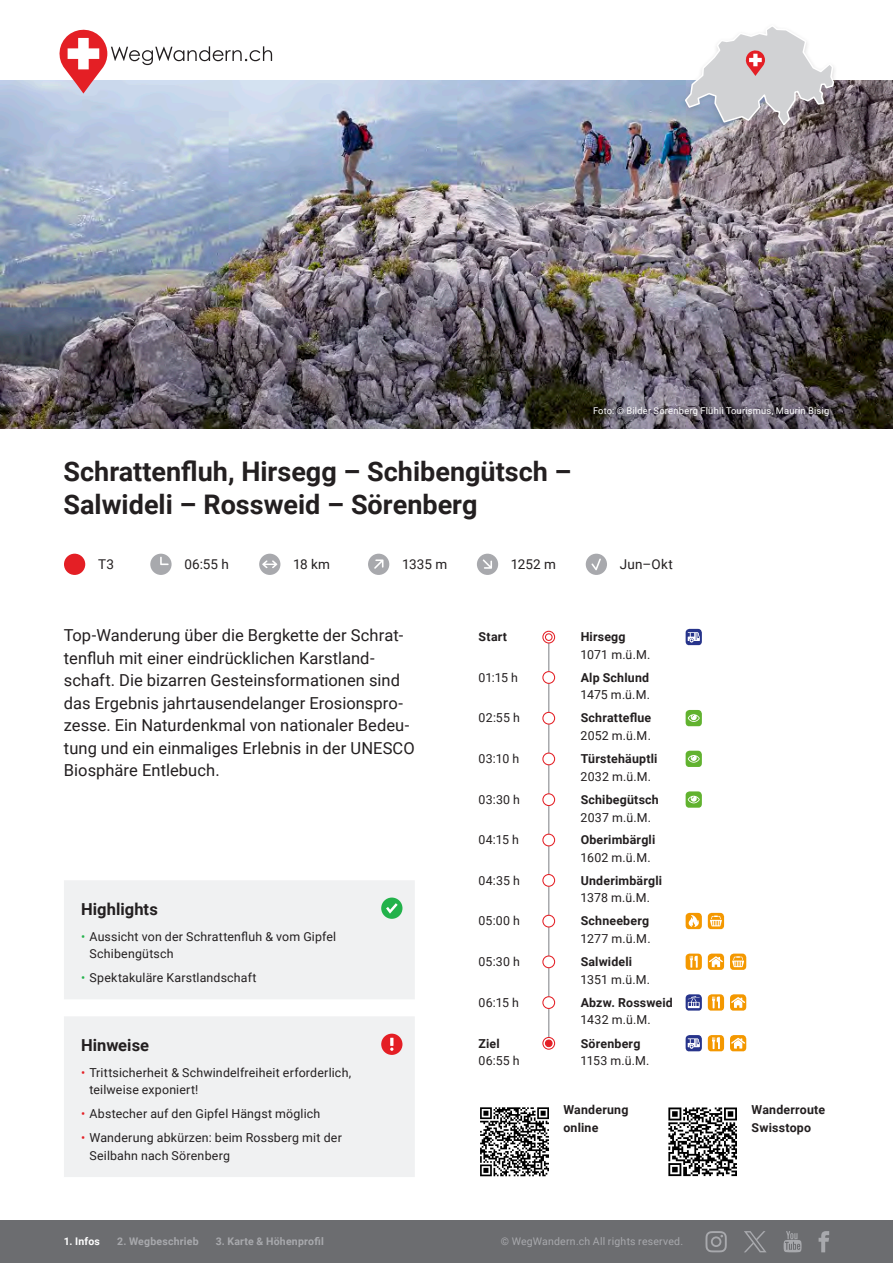
<style>
.page{position:relative;width:893px;height:1263px;background:#fff}
.page>*{position:absolute;margin:0;border:0;box-sizing:border-box;transform-origin:0 0}
._01_titel{font:700 27px/33px "Roboto";color:#231f20}
._03_einleitung{font:16.5px/22.5px "Roboto";letter-spacing:.005em;color:#231f20}
._04_titel_klein{font:700 16.5px "Roboto";letter-spacing:.005em;color:#231f20}
._02_angaben{font:13.5px "Roboto";letter-spacing:.015em;color:#231f20}
._07_routenverlauf{font:12.3px/17.5px "Roboto";letter-spacing:.015em;color:#231f20}
._07_routenverlauf-2{font:700 12.3px/17.7px "Roboto";letter-spacing:.015em;color:#231f20}
._10_text_klein{font:700 12.3px/17.5px "Roboto";letter-spacing:.015em;color:#231f20}
.t1{font:700 10.5px "Roboto";letter-spacing:.025em;color:#a8a9ad}
.t2{font:10.5px "Roboto";letter-spacing:.02em;color:#a8a9ad}
.t3{font:700 10.5px "Roboto";letter-spacing:.02em;color:#fff}
._04_titel_klein-2{font:9.3px "Roboto";letter-spacing:.025em;color:#fff}
.s1{color:#23b24b}
.s2{color:#e41f25}
.s3{font-weight:700}
.s4{font-weight:400}
</style>
<div class="page">
<div style="left:0;top:1220px;width:893px;height:43px;background:#6c6d70"></div>
<svg style="left:705px;top:1231px;width:22px;height:21px"></svg>
<svg style="left:783px;top:1231px;width:19px;height:21px"></svg>
<svg style="left:819px;top:1231px;width:10px;height:21px"></svg>
<svg style="left:744px;top:1231px;width:22px;height:21px"></svg>
<img style="left:0;top:81px;width:893px;height:348px">
<hr style="left:548px;top:638px;width:1px;height:404px;background:#a8a9ad">
<div style="left:64px;top:554px;width:21px;height:21px;background:#e41f25;border-radius:50%"></div>
<div style="left:150px;top:554px;width:22px;height:21px;background:#a8a9ad;border-radius:50%"></div>
<svg style="left:160px;top:557px;width:9px;height:8px"></svg>
<div style="left:259px;top:554px;width:21px;height:21px;background:#a8a9ad;border-radius:50%"></div>
<svg style="left:262px;top:560px;width:15px;height:8px"></svg>
<div style="left:368px;top:554px;width:21px;height:21px;background:#a8a9ad;border-radius:50%"></div>
<svg style="left:374px;top:559px;width:9px;height:10px"></svg>
<div style="left:477px;top:554px;width:21px;height:21px;background:#a8a9ad;border-radius:50%"></div>
<svg style="left:483px;top:559px;width:9px;height:10px"></svg>
<div style="left:586px;top:554px;width:21px;height:21px;background:#a8a9ad;border-radius:50%"></div>
<svg style="left:591px;top:558px;width:10px;height:12px"></svg>
<svg style="left:543px;top:631px;width:12px;height:12px"></svg>
<div style="left:542px;top:631px;width:13px;height:12px;border:1px solid #e41f25;border-radius:50%"></div>
<div style="left:545px;top:633px;width:8px;height:8px;border:1px solid #e41f25;border-radius:50%"></div>
<svg style="left:686px;top:629px;width:16px;height:16px"></svg>
<div style="left:543px;top:672px;width:12px;height:11px;background:#fff;border-radius:50%"></div>
<div style="left:542px;top:671px;width:13px;height:13px;border:1px solid #e41f25;border-radius:50%"></div>
<div style="left:543px;top:712px;width:12px;height:12px;background:#fff;border-radius:50%"></div>
<div style="left:542px;top:712px;width:13px;height:13px;border:1px solid #e41f25;border-radius:50%"></div>
<svg style="left:686px;top:710px;width:16px;height:16px"></svg>
<div style="left:543px;top:753px;width:12px;height:12px;background:#fff;border-radius:50%"></div>
<div style="left:542px;top:752px;width:13px;height:13px;border:1px solid #e41f25;border-radius:50%"></div>
<svg style="left:686px;top:751px;width:16px;height:16px"></svg>
<div style="left:543px;top:794px;width:12px;height:11px;background:#fff;border-radius:50%"></div>
<div style="left:542px;top:793px;width:13px;height:13px;border:1px solid #e41f25;border-radius:50%"></div>
<svg style="left:686px;top:791px;width:16px;height:17px"></svg>
<div style="left:543px;top:834px;width:12px;height:12px;background:#fff;border-radius:50%"></div>
<div style="left:542px;top:834px;width:13px;height:12px;border:1px solid #e41f25;border-radius:50%"></div>
<div style="left:543px;top:874px;width:12px;height:12px;background:#fff;border-radius:50%"></div>
<div style="left:542px;top:874px;width:13px;height:13px;border:1px solid #e41f25;border-radius:50%"></div>
<div style="left:543px;top:915px;width:12px;height:12px;background:#fff;border-radius:50%"></div>
<div style="left:542px;top:915px;width:13px;height:12px;border:1px solid #e41f25;border-radius:50%"></div>
<svg style="left:686px;top:913px;width:16px;height:16px"></svg>
<svg style="left:708px;top:913px;width:16px;height:16px"></svg>
<div style="left:543px;top:956px;width:12px;height:12px;background:#fff;border-radius:50%"></div>
<div style="left:542px;top:955px;width:13px;height:13px;border:1px solid #e41f25;border-radius:50%"></div>
<svg style="left:686px;top:953px;width:16px;height:17px"></svg>
<svg style="left:708px;top:953px;width:16px;height:17px"></svg>
<svg style="left:730px;top:953px;width:16px;height:17px"></svg>
<div style="left:543px;top:997px;width:12px;height:11px;background:#fff;border-radius:50%"></div>
<div style="left:542px;top:996px;width:13px;height:13px;border:1px solid #e41f25;border-radius:50%"></div>
<svg style="left:686px;top:994px;width:16px;height:16px"></svg>
<svg style="left:708px;top:994px;width:16px;height:16px"></svg>
<svg style="left:730px;top:994px;width:16px;height:16px"></svg>
<svg style="left:543px;top:1037px;width:12px;height:12px"></svg>
<div style="left:542px;top:1037px;width:13px;height:13px;border:1px solid #e41f25;border-radius:50%"></div>
<div style="left:545px;top:1040px;width:7px;height:6px;background:#e41f25;border-radius:50%"></div>
<div style="left:545px;top:1039px;width:8px;height:8px;border:1px solid #e41f25;border-radius:50%"></div>
<svg style="left:686px;top:1035px;width:16px;height:16px"></svg>
<svg style="left:708px;top:1035px;width:16px;height:16px"></svg>
<svg style="left:730px;top:1035px;width:16px;height:16px"></svg>
<svg style="left:480px;top:1176px;width:66px;height:1px"></svg>
<svg style="left:480px;top:1107px;width:69px;height:69px"></svg>
<svg style="left:668px;top:1176px;width:69px;height:1px"></svg>
<svg style="left:668px;top:1107px;width:69px;height:69px"></svg>
<div style="left:64px;top:880px;width:351px;height:297px;background:#f0f1f2"></div>
<div style="left:381px;top:897px;width:21px;height:22px;background:#23b24b;border-radius:50%"></div>
<svg style="left:386px;top:903px;width:12px;height:10px"></svg>
<div style="left:381px;top:1034px;width:21px;height:21px;background:#e41f25;border-radius:50%"></div>
<svg style="left:390px;top:1038px;width:3px;height:13px"></svg>
<svg style="left:57px;top:29px;width:215px;height:65px"></svg>
<div style="left:681px;top:22px;width:157px;height:109px;background:#231f20;opacity:.15"></div>
<svg style="left:684px;top:24px;width:151px;height:103px"></svg>
<p class="_01_titel" style="left:64px;top:454px;width:510px">Schrattenfluh, Hirsegg – Schibengütsch –<br>Salwideli – Rossweid – Sörenberg</p>
<p class="_04_titel_klein-2" style="left:593px;top:404px;width:238px">Foto: © Bilder Sörenberg Flühli Tourismus, Maurin Bisig</p>
<p class="_02_angaben" style="left:98px;top:555px;width:17px">T3</p>
<p class="_02_angaben" style="left:184px;top:555px;width:46px">06:55 h</p>
<p class="_02_angaben" style="left:293px;top:555px;width:38px">18 km</p>
<p class="_02_angaben" style="left:402px;top:555px;width:47px">1335 m</p>
<p class="_02_angaben" style="left:511px;top:555px;width:46px">1252 m</p>
<p class="_02_angaben" style="left:620px;top:555px;width:55px">Jun–Okt</p>
<p class="_03_einleitung" style="left:64px;top:624px;width:352px">Top-Wanderung über die Bergkette der Schrat&shy;tenfluh mit einer eindrücklichen Karstland&shy;schaft. Die bizarren Gesteinsformationen sind das Ergebnis jahrtausendelanger Erosionspro&shy;zesse. Ein Naturdenkmal von nationaler Bedeu&shy;tung und ein einmaliges Erlebnis in der UNESCO Biosphäre Entlebuch.</p>
<p class="_04_titel_klein" style="left:81px;top:897px;width:78px">Highlights</p>
<p class="_07_routenverlauf" style="left:90px;top:927px;width:248px;text-indent:-9px"><span class="s1">•</span> Aussicht von der Schrattenfluh &amp; vom Gipfel<br>Schibengütsch</p>
<p class="_07_routenverlauf" style="left:81px;top:969px;width:177px"><span class="s1">•</span> Spektakuläre Karstlandschaft</p>
<p class="_04_titel_klein" style="left:81px;top:1033px;width:70px">Hinweise</p>
<p class="_07_routenverlauf" style="left:90px;top:1063px;width:263px;text-indent:-9px"><span class="s2">•</span> Trittsicherheit &amp; Schwindelfreiheit erforderlich, teilweise exponiert!</p>
<p class="_07_routenverlauf" style="left:81px;top:1105px;width:241px"><span class="s2">•</span> Abstecher auf den Gipfel Hängst möglich</p>
<p class="_07_routenverlauf" style="left:90px;top:1129px;width:254px;text-indent:-9px"><span class="s2">•</span> Wanderung abkürzen: beim Rossberg mit der<br>Seilbahn nach Sörenberg</p>
<p class="t3" style="left:64px;top:1234px;width:38px">1. Infos</p>
<p class="t1" style="left:117px;top:1234px;width:83px">2. Wegbeschrieb</p>
<p class="t1" style="left:216px;top:1234px;width:110px">3. Karte &amp; Höhenprofil</p>
<p class="_07_routenverlauf-2" style="left:479px;top:628px;width:30px">Start</p>
<p class="_07_routenverlauf" style="left:581px;top:628px;width:71px"><span class="s3">Hirsegg<br></span>1071 m.ü.M.</p>
<p class="_07_routenverlauf" style="left:479px;top:668px;width:41px">01:15 h</p>
<p class="_07_routenverlauf-2" style="left:581px;top:668px;width:71px">Alp Schlund<br><span class="s4">1475 m.ü.M.</span></p>
<p class="_07_routenverlauf" style="left:479px;top:709px;width:43px">02:55 h</p>
<p class="_07_routenverlauf-2" style="left:581px;top:709px;width:72px">Schratteflue<br><span class="s4">2052 m.ü.M.</span></p>
<p class="_07_routenverlauf" style="left:479px;top:750px;width:42px">03:10 h</p>
<p class="_07_routenverlauf-2" style="left:581px;top:749px;width:78px">Türstehäuptli<br><span class="s4">2032 m.ü.M.</span></p>
<p class="_07_routenverlauf" style="left:479px;top:790px;width:43px">03:30 h</p>
<p class="_07_routenverlauf-2" style="left:581px;top:790px;width:80px">Schibegütsch<br><span class="s4">2037 m.ü.M.</span></p>
<p class="_07_routenverlauf" style="left:479px;top:831px;width:42px">04:15 h</p>
<p class="_07_routenverlauf-2" style="left:581px;top:831px;width:76px">Oberimbärgli<br><span class="s4">1602 m.ü.M.</span></p>
<p class="_07_routenverlauf" style="left:479px;top:871px;width:43px">04:35 h</p>
<p class="_07_routenverlauf-2" style="left:581px;top:871px;width:83px">Underimbärgli<br><span class="s4">1378 m.ü.M.</span></p>
<p class="_07_routenverlauf" style="left:479px;top:912px;width:43px">05:00 h</p>
<p class="_07_routenverlauf-2" style="left:581px;top:912px;width:71px">Schneeberg<br><span class="s4">1277 m.ü.M.</span></p>
<p class="_07_routenverlauf" style="left:479px;top:952px;width:43px">05:30 h</p>
<p class="_07_routenverlauf" style="left:581px;top:952px;width:71px"><span class="s3">Salwideli<br></span>1351 m.ü.M.</p>
<p class="_07_routenverlauf" style="left:479px;top:993px;width:42px">06:15 h</p>
<p class="_07_routenverlauf-2" style="left:581px;top:993px;width:94px">Abzw. Rossweid<br><span class="s4">1432 m.ü.M.</span></p>
<p class="_07_routenverlauf-2" style="left:479px;top:1034px;width:23px">Ziel</p>
<p class="_07_routenverlauf-2" style="left:581px;top:1034px;width:61px">Sörenberg</p>
<p class="_07_routenverlauf" style="left:479px;top:1051px;width:43px">06:55 h</p>
<p class="_07_routenverlauf" style="left:581px;top:1051px;width:70px">1153 m.ü.M.</p>
<p class="_10_text_klein" style="left:563px;top:1101px;width:66px">Wanderung online</p>
<p class="_10_text_klein" style="left:752px;top:1101px;width:75px">Wanderroute<br>Swisstopo</p>
<p class="t2" style="left:501px;top:1234px;width:184px">© WegWandern.ch All rights reserved.</p>
</div>
